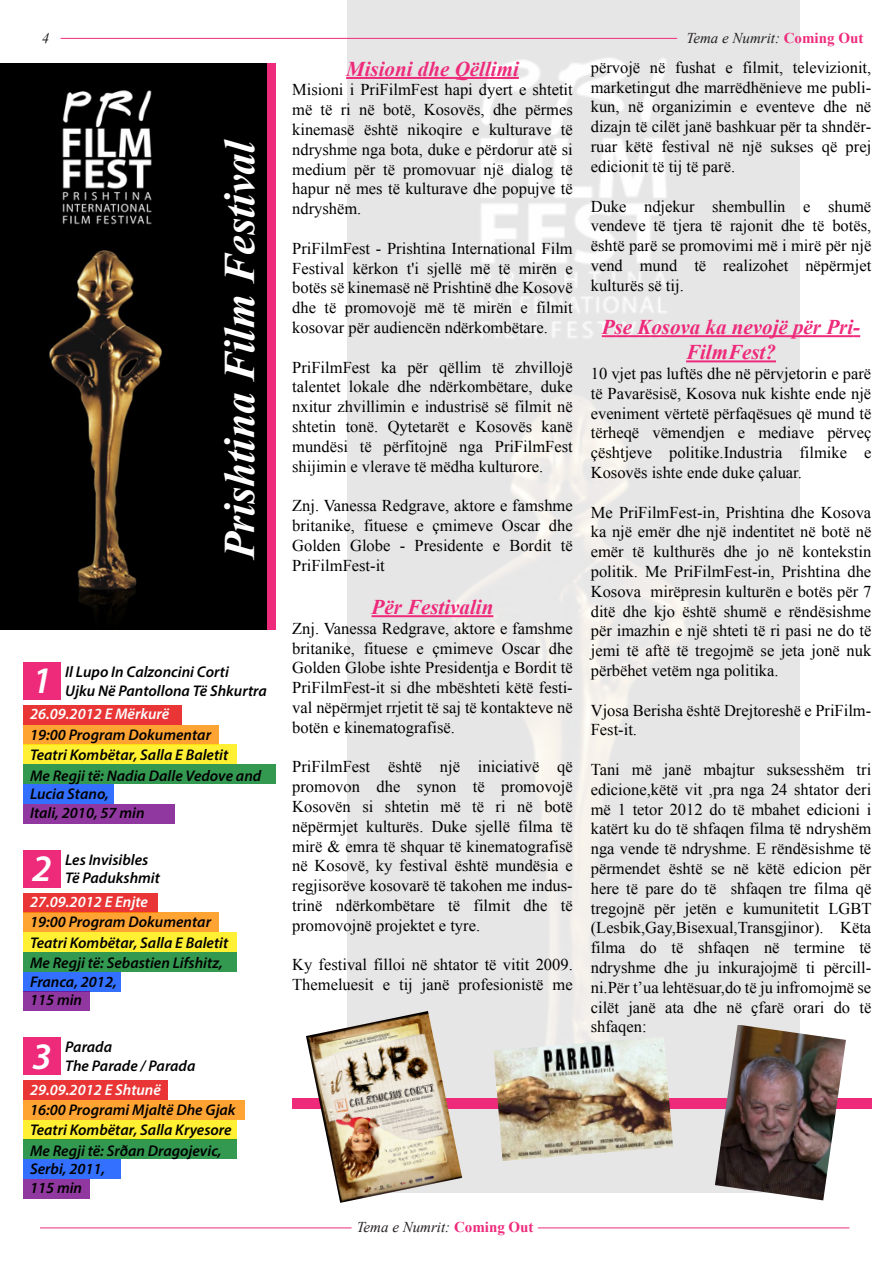
<style>
.page{position:relative;width:893px;height:1263px;background:#fff}
.page>*{position:absolute;margin:0;border:0;box-sizing:border-box;transform-origin:0 0}
.t1{font:italic 700 43.5px "Times New Roman";color:#fff}
.t2{font:italic 600 37.5px "Myriad Pro";color:#fff}
.t3{font:italic 700 21px/25.2px "Times New Roman";color:#ee2a7b;text-align:center}
.t4{font:16.5px/19.8px "Times New Roman";color:#000;text-align:justify}
.t5{font:italic 600 15.45px/18.6px "Myriad Pro";color:#000}
.t6{font:italic 600 15.45px "Myriad Pro";color:#fff}
.t7{font:italic 15px "Times New Roman";color:#231f20}
.s1{font-weight:700;font-style:normal;color:#ee2a7b}
</style>
<div class="page">
<img style="left:348px;top:0;width:451px;height:1193px">
<div style="left:292px;top:1098px;width:579px;height:10px;background:#ee2a7b"></div>
<img style="left:306px;top:1011px;width:156px;height:192px">
<img style="left:715px;top:1024px;width:131px;height:176px">
<img style="left:0;top:64px;width:213px;height:566px">
<div style="left:215px;top:64px;width:52px;height:566px;background:#000"></div>
<div style="left:267px;top:64px;width:9px;height:566px;background:#ee2a7b"></div>
<hr style="left:602px;top:335px;width:251px;height:2px;background:#ee2a7b">
<svg style="left:853px;top:335px;width:7px;height:2px"></svg>
<hr style="left:686px;top:360px;width:90px;height:2px;background:#ee2a7b">
<hr style="left:346px;top:77px;width:173px;height:2px;background:#ee2a7b">
<hr style="left:372px;top:615px;width:121px;height:2px;background:#ee2a7b">
<div style="left:23px;top:705px;width:158px;height:20px;background:#e93535"></div>
<div style="left:23px;top:725px;width:196px;height:20px;background:#ffa333"></div>
<div style="left:23px;top:745px;width:213px;height:19px;background:#fff033"></div>
<div style="left:23px;top:764px;width:253px;height:20px;background:#339951"></div>
<div style="left:23px;top:784px;width:91px;height:20px;background:#3370ff"></div>
<div style="left:23px;top:804px;width:151px;height:20px;background:#90389f"></div>
<div style="left:23px;top:662px;width:38px;height:38px;background:#ee2a7b"></div>
<div style="left:23px;top:893px;width:135px;height:19px;background:#e93535"></div>
<div style="left:23px;top:912px;width:196px;height:20px;background:#ffa333"></div>
<div style="left:23px;top:932px;width:213px;height:20px;background:#fff033"></div>
<div style="left:23px;top:952px;width:213px;height:20px;background:#339951"></div>
<div style="left:23px;top:972px;width:98px;height:19px;background:#3370ff"></div>
<div style="left:23px;top:991px;width:67px;height:20px;background:#90389f"></div>
<div style="left:23px;top:850px;width:38px;height:37px;background:#ee2a7b"></div>
<div style="left:23px;top:1080px;width:145px;height:20px;background:#e93535"></div>
<div style="left:23px;top:1100px;width:221px;height:20px;background:#ffa333"></div>
<div style="left:23px;top:1120px;width:213px;height:19px;background:#fff033"></div>
<div style="left:23px;top:1139px;width:213px;height:20px;background:#339951"></div>
<div style="left:23px;top:1159px;width:98px;height:20px;background:#3370ff"></div>
<div style="left:23px;top:1179px;width:67px;height:20px;background:#90389f"></div>
<div style="left:23px;top:1037px;width:38px;height:38px;background:#ee2a7b"></div>
<img style="left:493px;top:1036px;width:180px;height:125px">
<hr style="left:61px;top:38px;width:616px;height:1px;background:#ee2a7b">
<hr style="left:40px;top:1227px;width:312px;height:1px;background:#ee2a7b">
<hr style="left:538px;top:1227px;width:311px;height:1px;background:#ee2a7b">
<p class="t7" style="left:42px;top:27px;width:9px">4</p>
<p class="t7" style="left:686px;top:27px;width:178px">Tema e Numrit: <span class="s1">Coming Out</span></p>
<h1 class="t1" style="left:209px;top:559px;width:421px;rotate:-90deg">Prishtina Film Festival</h1>
<h2 class="t2" style="left:32px;top:657px;width:21px">1</h2>
<p class="t5" style="left:65px;top:662px;width:203px">Il Lupo In Calzoncini Corti<br>Ujku Në Pantollona Të Shkurtra</p>
<p class="t6" style="left:30px;top:704px;width:141px">26.09.2012 E Mërkurë</p>
<p class="t5" style="left:30px;top:724px;width:200px;line-height:20.4px">19:00 Program Dokumentar<br>Teatri Kombëtar, Salla E Baletit</p>
<p class="t5" style="left:30px;top:766px;width:233px">Me Regji të: Nadia Dalle Vedove and<br>Lucia Stano,<br>Itali, 2010, 57 min</p>
<h2 class="t2" style="left:32px;top:844px;width:21px">2</h2>
<p class="t5" style="left:65px;top:850px;width:96px">Les Invisibles<br>Të Padukshmit</p>
<p class="t6" style="left:30px;top:892px;width:119px">27.09.2012 E Enjte</p>
<p class="t5" style="left:30px;top:912px;width:200px;line-height:20.4px">19:00 Program Dokumentar<br>Teatri Kombëtar, Salla E Baletit</p>
<p class="t5" style="left:30px;top:953px;width:194px">Me Regji të: Sebastien Lifshitz,<br>Franca, 2012,<br>115 min</p>
<h2 class="t2" style="left:32px;top:1032px;width:21px">3</h2>
<p class="t5" style="left:65px;top:1037px;width:132px">Parada<br>The Parade / Parada</p>
<p class="t6" style="left:30px;top:1079px;width:132px">29.09.2012 E Shtunë</p>
<p class="t5" style="left:30px;top:1099px;width:207px;line-height:20.4px">16:00 Programi Mjaltë Dhe Gjak<br>Teatri Kombëtar, Salla Kryesore</p>
<p class="t5" style="left:30px;top:1141px;width:193px">Me Regji të: Srðan Dragojevic,<br>Serbi, 2011,<br>115 min</p>
<p class="t3" style="left:346px;top:55px;width:174px">Misioni dhe Qëllimi</p>
<p class="t4" style="left:292px;top:80px;width:282px">Misioni i PriFilmFest hapi dyert e shtetit më të ri në botë, Kosovës, dhe përmes kinemasë është nikoqire e kulturave të ndryshme nga bota, duke e përdorur atë si medium për të promovuar një dialog të hapur në mes të kulturave dhe popujve të ndryshëm.</p>
<p class="t4" style="left:292px;top:238px;width:282px">PriFilmFest - Prishtina International Film Festival kërkon t'i sjellë më të mirën e botës së kinemasë në Prishtinë dhe Kosovë dhe të promovojë më të mirën e filmit kosovar për audiencën ndërkombëtare.</p>
<p class="t4" style="left:292px;top:357px;width:282px">PriFilmFest ka për qëllim të zhvillojë talentet lokale dhe ndërkombëtare, duke nxitur zhvillimin e industrisë së filmit në shtetin tonë. Qytetarët e Kosovës kanë mundësi të përfitojnë nga PriFilmFest shijimin e vlerave të mëdha kulturore.</p>
<p class="t4" style="left:292px;top:496px;width:282px">Znj. Vanessa Redgrave, aktore e famshme britanike, fituese e çmimeve Oscar dhe Golden Globe - Presidente e Bordit të PriFilmFest-it</p>
<p class="t3" style="left:372px;top:594px;width:123px">Për Festivalin</p>
<p class="t4" style="left:292px;top:618px;width:282px">Znj. Vanessa Redgrave, aktore e famshme britanike, fituese e çmimeve Oscar dhe Golden Globe ishte Presidentja e Bordit të PriFilmFest-it si dhe mbështeti këtë festi&shy;val nëpërmjet rrjetit të saj të kontakteve në botën e kinematografisë.</p>
<p class="t4" style="left:292px;top:757px;width:282px">PriFilmFest është një iniciativë që promovon dhe synon të promovojë Kosovën si shtetin më të ri në botë nëpërmjet kulturës. Duke sjellë filma të mirë &amp; emra të shquar të kinematografisë në Kosovë, ky festival është mundësia e regjisorëve kosovarë të takohen me indus&shy;trinë ndërkombëtare të filmit dhe të promovojnë projektet e tyre.</p>
<p class="t4" style="left:292px;top:955px;width:282px">Ky festival filloi në shtator të vitit 2009.<br>Themeluesit e tij janë profesionistë me</p>
<p class="t4" style="left:591px;top:57px;width:282px">përvojë në fushat e filmit, televizionit, marketingut dhe marrëdhënieve me publi&shy;kun, në organizimin e eventeve dhe në dizajn të cilët janë bashkuar për ta shndër&shy;ruar këtë festival në një sukses që prej edicionit të tij të parë.</p>
<p class="t4" style="left:591px;top:196px;width:282px">Duke ndjekur shembullin e shumë vendeve të tjera të rajonit dhe të botës, është parë se promovimi më i mirë për një vend mund të realizohet nëpërmjet kulturës së tij.</p>
<p class="t3" style="left:602px;top:314px;width:260px">Pse Kosova ka nevojë për Pri-<br>FilmFest?</p>
<p class="t4" style="left:591px;top:363px;width:282px">10 vjet pas luftës dhe në përvjetorin e parë të Pavarësisë, Kosova nuk kishte ende një eveniment vërtetë përfaqësues që mund të tërheqë vëmendjen e mediave përveç çështjeve politike.Industria filmike e Kosovës ishte ende duke çaluar.</p>
<p class="t4" style="left:591px;top:502px;width:282px">Me PriFilmFest-in, Prishtina dhe Kosova ka një emër dhe një indentitet në botë në emër të kulthurës dhe jo në kontekstin politik. Me PriFilmFest-in, Prishtina dhe Kosova mirëpresin kulturën e botës për 7 ditë dhe kjo është shumë e rëndësishme për imazhin e një shteti të ri pasi ne do të jemi të aftë të tregojmë se jeta jonë nuk përbëhet vetëm nga politika.</p>
<p class="t4" style="left:591px;top:700px;width:282px">Vjosa Berisha është Drejtoreshë e PriFilm-<br>Fest-it.</p>
<p class="t4" style="left:591px;top:759px;width:282px">Tani më janë mbajtur suksesshëm tri edicione,këtë vit ,pra nga 24 shtator deri më 1 tetor 2012 do të mbahet edicioni i katërt ku do të shfaqen filma të ndryshëm nga vende të ndryshme. E rëndësishme të përmendet është se në këtë edicion për here të pare do të shfaqen tre filma që tregojnë për jetën e kumunitetit LGBT (Lesbik,Gay,Bisexual,Transgjinor). Këta filma do të shfaqen në termine të ndryshme dhe ju inkurajojmë ti përcill&shy;ni.Për t’ua lehtësuar,do të ju infromojmë se cilët janë ata dhe në ҫfarë orari do të shfaqen:</p>
<p class="t7" style="left:357px;top:1217px;width:178px">Tema e Numrit: <span class="s1">Coming Out</span></p>
</div>
